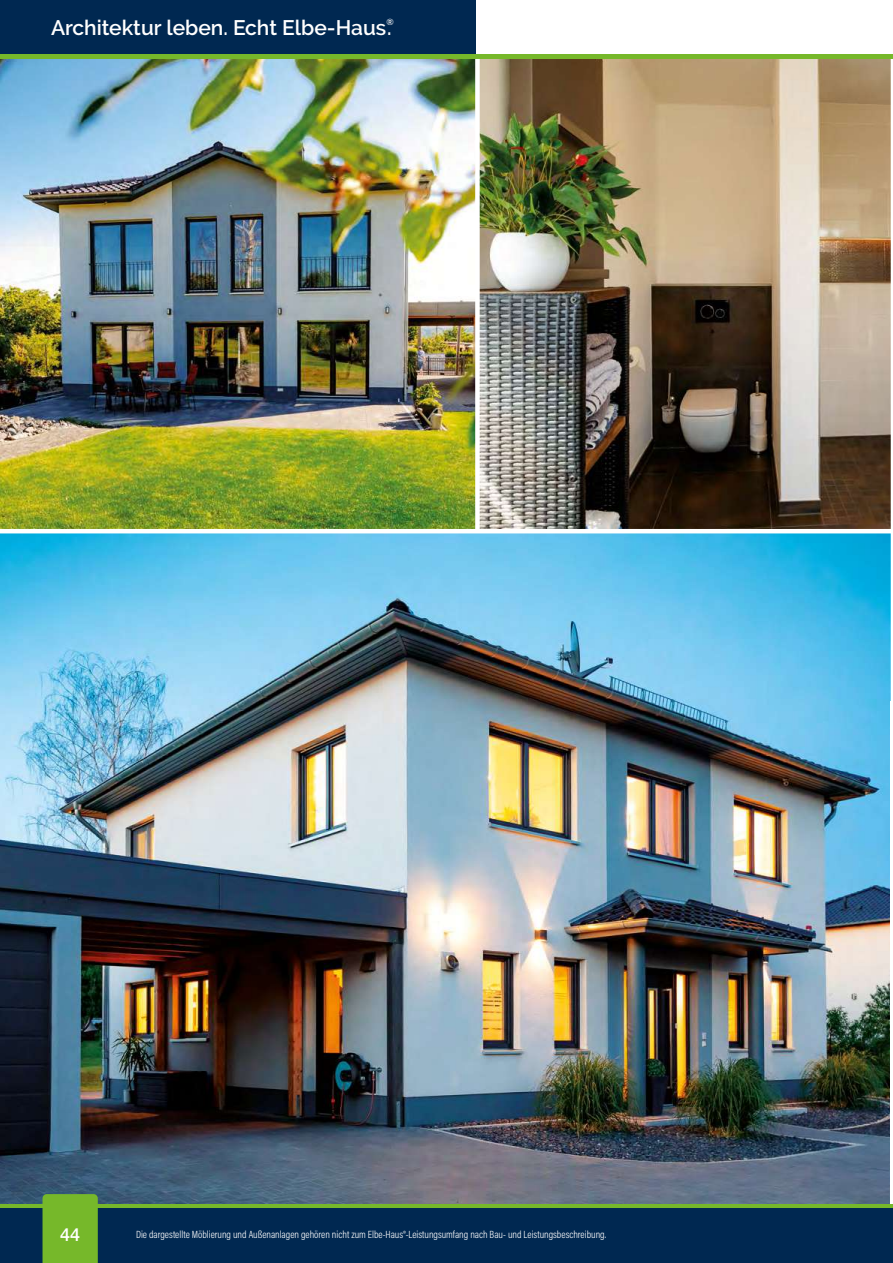
<style>
.page{position:relative;width:893px;height:1263px;background:#fff}
.page>*{position:absolute;margin:0;border:0;box-sizing:border-box;transform-origin:0 0}
.t1{font:600 21px "Raleway";color:#fff}
.t2{font:500 18px "Helvetica Neue";color:#fff}
.t3{font:300 10.5px "Acumin Pro Cond";color:#fff}
.t4{font:600 8.7px "Raleway";color:#fff}
</style>
<div class="page">
<img style="left:0;top:533px;width:891px;height:671px">
<img style="left:480px;top:58px;width:411px;height:471px">
<img style="left:0;top:58px;width:475px;height:471px">
<div style="left:0;top:1204px;width:893px;height:22px;background:#76b82a"></div>
<div style="left:0;top:1208px;width:893px;height:37px;background:#002851"></div>
<div style="left:0;top:1233px;width:893px;height:30px;background:#002851"></div>
<div style="left:43px;top:1194px;width:55px;height:69px;background:#76b82a"></div>
<div style="left:0;top:0;width:475px;height:57px;background:#002851"></div>
<hr style="left:0;top:54px;width:893px;height:4px;background:#76b82a">
<p class="t4" style="left:386px;top:17px;width:9px">®</p>
<h1 class="t1" style="left:51px;top:16px;width:342px">Architektur leben. Echt Elbe-Haus.</h1>
<h2 class="t2" style="left:60px;top:1220px;width:22px">44</h2>
<p class="t3" style="left:136px;top:1227px;width:472px">Die dargestellte Möblierung und Außenanlagen gehören nicht zum Elbe-Haus®-Leistungsumfang nach Bau- und Leistungsbeschreibung.</p>
</div>
